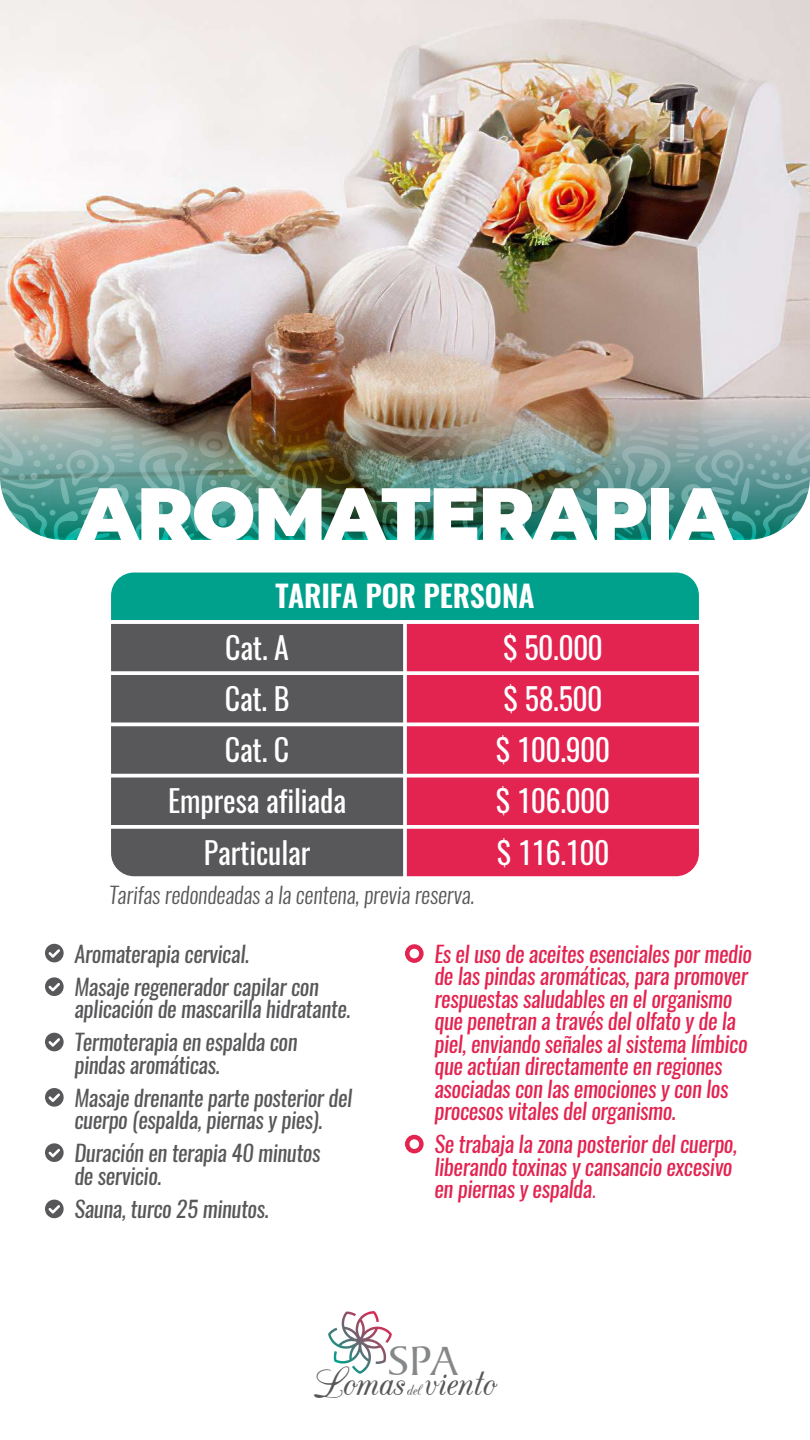
<style>
.page{position:relative;width:810px;height:1440px;background:#fff}
.page>*{position:absolute;margin:0;border:0;box-sizing:border-box;transform-origin:0 0}
.t1{font:900 75px "Montserrat";letter-spacing:-.015em;color:#fff}
.t2{font:46.95px "CAC Champagne";color:#58585a}
.t3{font:43.88px "Baker Signet BT";color:#868789}
.t4{font:30px/51.2px "Oswald";letter-spacing:-.005em;color:#fff;text-align:center}
.t5{font:600 30px "Oswald";letter-spacing:-.005em;color:#fff}
.t6{font:italic 22.5px/22.5px "Oswald";letter-spacing:-.015em;color:#e32350}
.t7{font:italic 22.5px/33px "Oswald";letter-spacing:-.015em;color:#58585a}
.t8{font:italic 300 22.5px "Oswald";letter-spacing:-.005em;color:#58585a}
.t9{font:18.23px "CAC Champagne";color:#58585a}
.s1{font-weight:300}
</style>
<div class="page">
<img style="left:164px;top:0;width:646px;height:540px">
<svg style="left:45px;top:944px;width:19px;height:19px"></svg>
<svg style="left:45px;top:977px;width:19px;height:19px"></svg>
<svg style="left:45px;top:1033px;width:19px;height:19px"></svg>
<svg style="left:45px;top:1088px;width:19px;height:19px"></svg>
<svg style="left:45px;top:1143px;width:19px;height:19px"></svg>
<svg style="left:45px;top:1200px;width:19px;height:19px"></svg>
<svg style="left:405px;top:944px;width:19px;height:19px"></svg>
<svg style="left:405px;top:1135px;width:19px;height:18px"></svg>
<svg style="left:111px;top:626px;width:588px;height:251px;background:#9e3f56"></svg>
<svg style="left:111px;top:825px;width:588px;height:4px"></svg>
<svg style="left:111px;top:774px;width:588px;height:4px"></svg>
<hr style="left:109px;top:723px;width:592px;height:3px;background:#fff">
<svg style="left:111px;top:671px;width:588px;height:4px"></svg>
<svg style="left:403px;top:626px;width:4px;height:251px"></svg>
<svg style="left:111px;top:572px;width:588px;height:54px;background:#1da594"></svg>
<svg style="left:328px;top:1311px;width:58px;height:63px"></svg>
<img style="left:0;top:0;width:164px;height:540px">
<h1 class="t1" style="left:78px;top:458px;width:656px">AROMATERAPIA</h1>
<h3 class="t5" style="left:275px;top:575px;width:261px">TARIFA POR PERSONA</h3>
<h3 class="t4" style="left:168px;top:622px;width:180px">Cat. A<br>Cat. B<br>Cat. C<br>Empresa afiliada<br>Particular</h3>
<h3 class="t4" style="left:496px;top:622px;width:115px;text-align:left">$ 50.000 $ 58.500 $ 100.900 $ 106.000 $ 116.100</h3>
<p class="t8" style="left:109px;top:880px;width:367px">Tarifas redondeadas a la centena, previa reserva.</p>
<p class="t7" style="left:74px;top:937px;width:246px">Aromaterapia cervical.<br>Masaje regenerador capilar con</p>
<p class="t7" style="left:74px;top:993px;width:278px">aplicación de mascarilla hidratante.<br>Termoterapia en espalda con</p>
<p class="t7" style="left:74px;top:1048px;width:279px">pindas aromáticas.<br>Masaje drenante parte posterior del</p>
<p class="t7" style="left:74px;top:1104px;width:250px">cuerpo (espalda, piernas y pies).<br>Duración en terapia 40 minutos</p>
<p class="t7" style="left:74px;top:1159px;width:196px">de servicio.<br>Sauna, turco 25 minutos.</p>
<p class="t6" style="left:434px;top:942px;width:319px">Es el uso de aceites esenciales por medio de las pindas aromáticas, para promover respuestas saludables en el organismo que penetran a través del olfato y de la piel, enviando señales al sistema límbico que actúan directamente en regiones asociadas con las emociones y con los procesos vitales del organismo.</p>
<p class="t6" style="left:434px;top:1133px;width:304px">Se trabaja la zona posterior del cuerpo, liberando toxinas y cansancio excesivo en piernas y espalda<span class="s1">.</span></p>
<h3 class="t3" style="left:388px;top:1335px;width:71px">SPA</h3>
<h2 class="t2" style="left:313px;top:1359px;width:185px">Lomas viento</h2>
<p class="t9" style="left:407px;top:1381px;width:16px">del</p>
</div>
